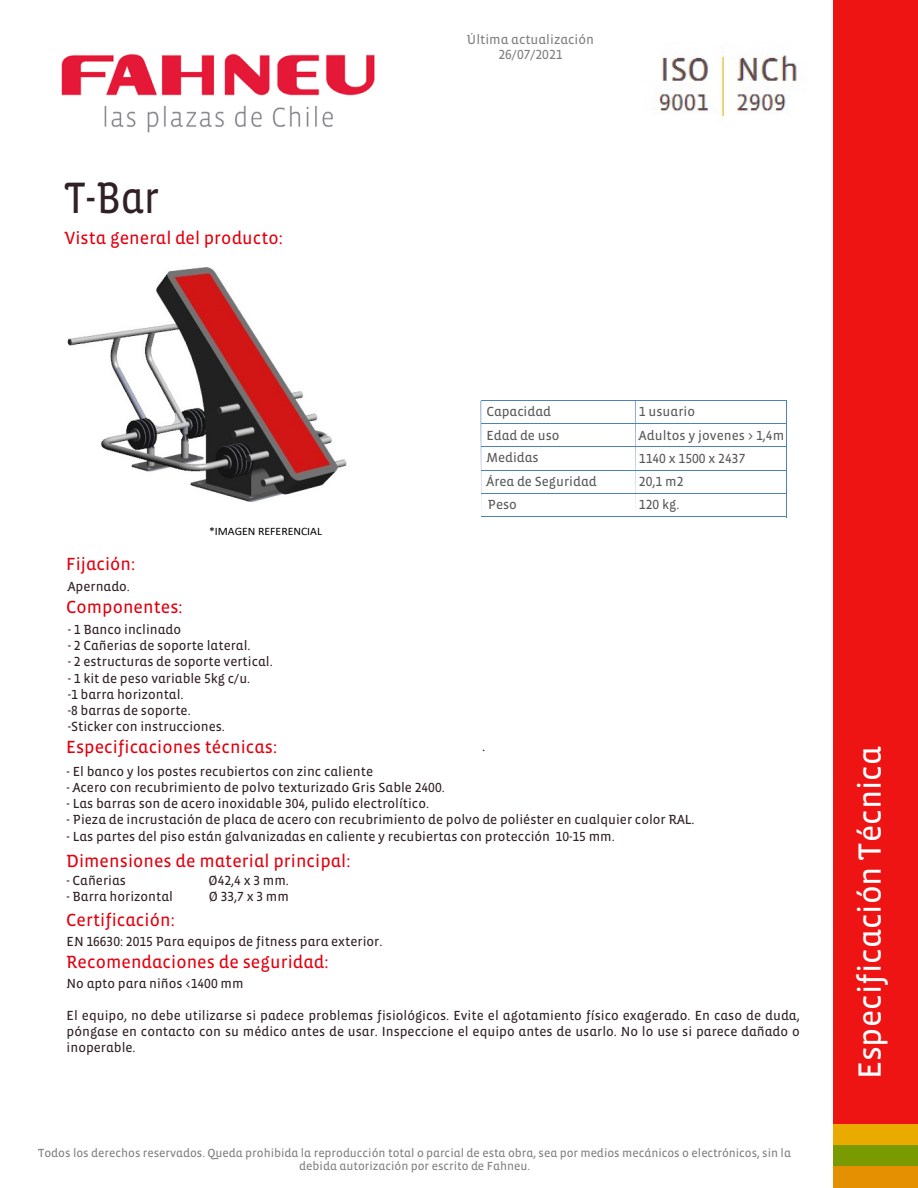
<style>
.page{position:relative;width:918px;height:1188px;background:#fff}
.page>*{position:absolute;margin:0;border:0;box-sizing:border-box;transform-origin:0 0}
.t1{font:45px "Vista Sans Alt Reg";color:#312025;scale:.9 1}
.t2{font:37.5px "Vista Sans Alt Reg";color:#fdfdfd}
.t3{font:33px "Vista Sans Alt Reg";color:#fff}
.t4{font:18px "Vista Sans Alt Reg";letter-spacing:.005em;color:#e2000f}
.t5{font:13.5px/16.2px "Vista Sans Alt Reg";color:#312025}
.t6{font:13.5px/23.2px "Vista Sans Alt Reg";letter-spacing:.005em;color:#595959}
.t7{font:13.5px/14.4px "Vista Sans Alt Reg";color:#808080;text-align:center}
.t8{font:13.5px "Vista Sans Alt Reg";color:#312025;scale:1.09 1}
.t9{font:12px/12.8px "Vista Sans Alt Reg";color:#808080;text-align:center}
.t10{font:11.4px "Calibri";color:#000;scale:1.04 1}
</style>
<div class="page">
<img style="left:67px;top:267px;width:280px;height:235px">
<img style="left:653px;top:47px;width:152px;height:72px">
<div style="left:833px;top:0;width:85px;height:1124px;background:#ef1414"></div>
<div style="left:833px;top:1124px;width:85px;height:21px;background:#eaaa00"></div>
<div style="left:833px;top:1145px;width:85px;height:22px;background:#7a9a01"></div>
<div style="left:833px;top:1167px;width:85px;height:21px;background:#e59000"></div>
<img style="left:61px;top:53px;width:314px;height:80px">
<hr style="left:482px;top:400px;width:153px;height:1px;background:#4f81bd">
<hr style="left:636px;top:400px;width:150px;height:1px;background:#4f81bd">
<hr style="left:786px;top:401px;width:1px;height:116px;background:#4f81bd">
<hr style="left:482px;top:423px;width:304px;height:1px;background:#4f81bd">
<hr style="left:482px;top:447px;width:304px;height:1px;background:#4f81bd">
<hr style="left:482px;top:470px;width:304px;height:1px;background:#4f81bd">
<hr style="left:482px;top:493px;width:304px;height:1px;background:#4f81bd">
<svg style="left:480px;top:400px;width:2px;height:117px"></svg>
<svg style="left:635px;top:400px;width:1px;height:108px"></svg>
<hr style="left:482px;top:516px;width:304px;height:1px;background:#4f81bd">
<h1 class="t1" style="left:65px;top:175px;width:107px">T-Bar</h1>
<h3 class="t4" style="left:65px;top:228px;width:220px">Vista general del producto:</h3>
<p class="t7" style="left:467px;top:33px;width:129px">Última actualización<br>26/07/2021</p>
<h3 class="t4" style="left:66px;top:555px;width:71px">Fijación:</h3>
<p class="t10" style="left:209px;top:523px;width:110px">*IMAGEN REFERENCIAL</p>
<p class="t5" style="left:68px;top:579px;width:64px">Apernado.</p>
<h3 class="t4" style="left:66px;top:598px;width:118px">Componentes:</h3>
<p class="t5" style="left:68px;top:622px;width:115px">- 1 Banco inclinado</p>
<p class="t5" style="left:68px;top:638px;width:184px">- 2 Cañerias de soporte lateral.</p>
<p class="t5" style="left:68px;top:654px;width:206px">- 2 estructuras de soporte vertical.</p>
<p class="t5" style="left:68px;top:670px;width:184px">- 1 kit de peso variable 5kg c/u. -1 barra horizontal.<br>-8 barras de soporte.<br>-Sticker con instrucciones.</p>
<h3 class="t4" style="left:66px;top:738px;width:212px">Especificaciones técnicas:</h3>
<p class="t6" style="left:486px;top:400px;width:66px">Capacidad</p>
<p class="t6" style="left:486px;top:447px;width:54px">Medidas</p>
<p class="t6" style="left:486px;top:424px;width:75px">Edad de uso</p>
<p class="t6" style="left:486px;top:470px;width:112px">Área de Seguridad<br>Peso</p>
<p class="t6" style="left:639px;top:400px;width:147px">1 usuario<br>Adultos y jovenes &gt; 1,4m<br>1140 x 1500 x 2437<br>20,1 m2<br>120 kg.</p>
<p class="t8" style="left:482px;top:740px;width:5px">.</p>
<p class="t5" style="left:67px;top:764px;width:308px">- El banco y los postes recubiertos con zinc caliente</p>
<p class="t5" style="left:67px;top:780px;width:380px">- Acero con recubrimiento de polvo texturizado Gris Sable 2400.</p>
<p class="t5" style="left:67px;top:796px;width:364px">- Las barras son de acero inoxidable 304, pulido electrolítico.</p>
<p class="t5" style="left:67px;top:812px;width:630px">- Pieza de incrustación de placa de acero con recubrimiento de polvo de poliéster en cualquier color RAL.</p>
<p class="t5" style="left:67px;top:828px;width:550px">- Las partes del piso están galvanizadas en caliente y recubiertas con protección 10-15 mm.</p>
<h3 class="t4" style="left:66px;top:851px;width:286px">Dimensiones de material principal:</h3>
<p class="t5" style="left:66px;top:873px;width:61px">- Cañerias</p>
<p class="t5" style="left:209px;top:873px;width:82px">Ø42,4 x 3 mm.</p>
<p class="t5" style="left:66px;top:889px;width:108px">- Barra horizontal</p>
<p class="t5" style="left:209px;top:889px;width:82px">Ø 33,7 x 3 mm</p>
<p class="t5" style="left:67px;top:934px;width:317px">EN 16630: 2015 Para equipos de fitness para exterior.</p>
<p class="t5" style="left:67px;top:975px;width:178px">No apto para niños &lt;1400 mm</p>
<p class="t5" style="left:67px;top:1008px;width:735px;text-align:justify">El equipo, no debe utilizarse si padece problemas fisiológicos. Evite el agotamiento físico exagerado. En caso de duda, póngase en contacto con su médico antes de usar. Inspeccione el equipo antes de usarlo. No lo use si parece dañado o inoperable.</p>
<h3 class="t4" style="left:66px;top:911px;width:110px">Certificación:</h3>
<h3 class="t4" style="left:66px;top:953px;width:264px">Recomendaciones de seguridad:</h3>
<p class="t9" style="left:38px;top:1147px;width:754px">Todos los derechos reservados. Queda prohibida la reproducción total o parcial de esta obra, sea por medios mecánicos o electrónicos, sin la debida autorización por escrito de Fahneu.</p>
<h2 class="t2" style="left:853px;top:1101px;width:426px;rotate:-90deg">Especificacionestécnicas</h2>
<h3 class="t3" style="left:853px;top:1079px;width:335px;rotate:-90deg">Especificación Técnica</h3>
</div>
